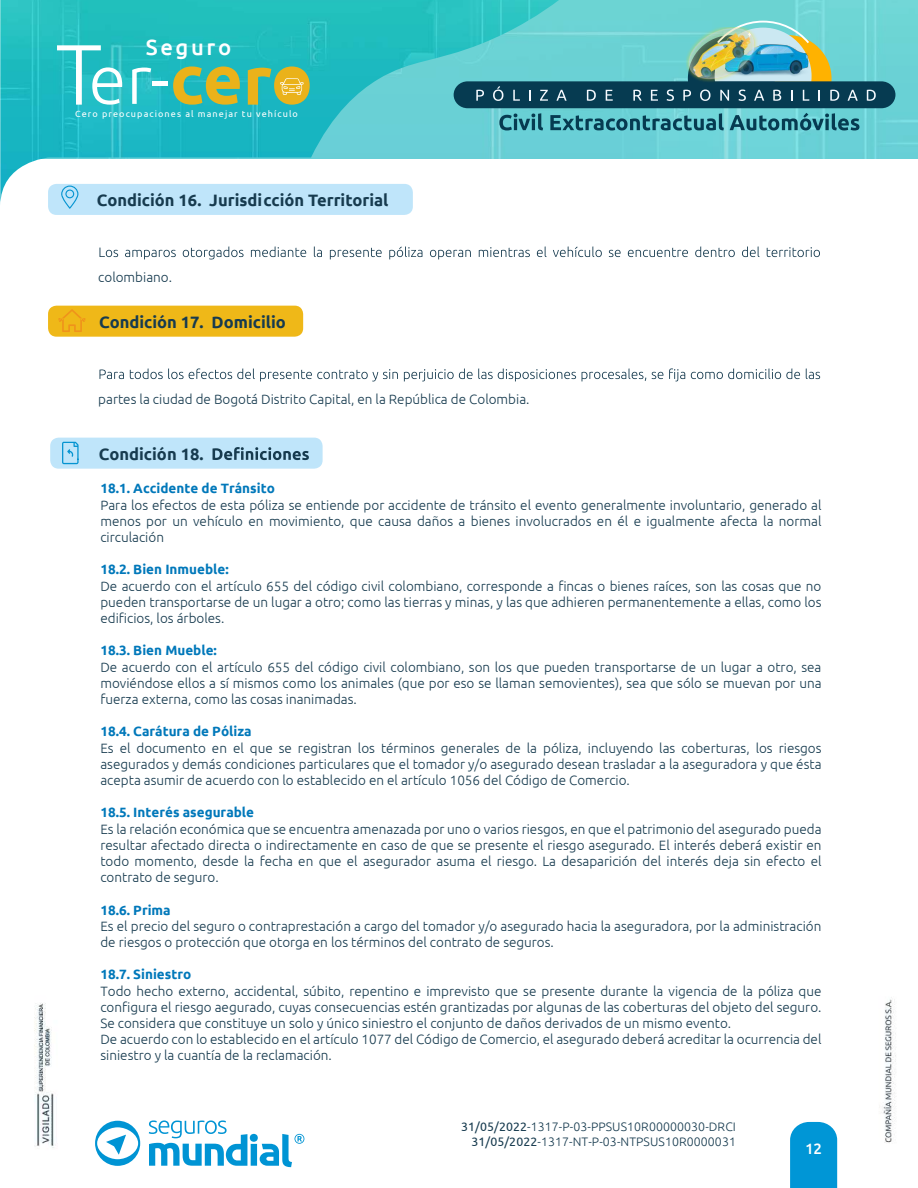
<style>
.page{position:relative;width:918px;height:1188px;background:#fff}
.page>*{position:absolute;margin:0;border:0;box-sizing:border-box;transform-origin:0 0}
.t1{font:500 22.05px "Ubuntu";letter-spacing:.12em;color:#fff}
.t2{font:700 16.5px "Ubuntu";color:#173b4f}
.t3{font:500 15px "Ubuntu";color:#fff}
.t4{font:300 13.5px/16.2px "Ubuntu";color:#173b4f;text-align:justify}
.t5{font:700 13.5px "Ubuntu";color:#0178ba}
.t6{font:300 12.3px/14.7px "Ubuntu";letter-spacing:.01em;color:#173b4f;text-align:right}
.t7{font:300 12px/14.4px "Ubuntu";color:#173b4f;text-align:center}
.t8{font:9.15px "Ubuntu";letter-spacing:.12em;color:#fff}
.s1{font-weight:400}
</style>
<div class="page">
<img style="left:34px;top:997px;width:862px;height:191px">
<svg style="left:790px;top:1122px;width:47px;height:66px;background:#0c9bd7"></svg>
<svg style="left:95px;top:1121px;width:45px;height:45px"></svg>
<svg style="left:149px;top:1120px;width:155px;height:47px"></svg>
<div style="left:50px;top:438px;width:273px;height:31px;background:#bfe5fa;border-radius:9px"></div>
<svg style="left:213px;top:447px;width:96px;height:13px"></svg>
<div style="left:48px;top:184px;width:365px;height:31px;background:#bfe5fa;border-radius:9px"></div>
<svg style="left:100px;top:246px;width:720px;height:13px"></svg>
<div style="left:48px;top:306px;width:255px;height:31px;background:#efb818;border-radius:9px"></div>
<svg style="left:59px;top:309px;width:26px;height:23px"></svg>
<svg style="left:100px;top:368px;width:720px;height:13px"></svg>
<svg style="left:62px;top:442px;width:17px;height:22px"></svg>
<div style="left:559px;top:0;width:359px;height:158px;background:#6cd3d6"></div>
<img style="left:0;top:0;width:559px;height:206px">
<svg style="left:57px;top:45px;width:65px;height:60px"></svg>
<svg style="left:132px;top:68px;width:19px;height:36px"></svg>
<hr style="left:153px;top:82px;width:15px;height:4px;background:#fff">
<svg style="left:173px;top:66px;width:67px;height:39px;background:#8fb462"></svg>
<svg style="left:248px;top:66px;width:62px;height:39px;background:#a1b65d"></svg>
<svg style="left:454px;top:20px;width:441px;height:110px;background:#50a5aa"></svg>
<img style="left:686px;top:28px;width:124px;height:60px">
<div style="left:451px;top:1115px;width:302px;height:39px;background:#fff"></div>
<h1 class="t1" style="left:146px;top:33px;width:87px">Seguro</h1>
<p class="t8" style="left:75px;top:109px;width:224px">Cero preocupaciones al manejar tu vehículo</p>
<p class="t2" style="left:97px;top:190px;width:293px">Condición 16. Jurisdicción Territorial</p>
<p class="t4" style="left:98px;top:269px;width:75px">colombiano.</p>
<p class="t2" style="left:99px;top:312px;width:188px">Condición 17. Domicilio</p>
<p class="t4" style="left:98px;top:391px;width:433px">partes la ciudad de Bogotá Distrito Capital, en la República de Colombia.</p>
<p class="t2" style="left:99px;top:444px;width:106px">Condición 18.</p>
<p class="t5" style="left:100px;top:480px;width:176px">18.1. Accidente de Tránsito</p>
<p class="t4" style="left:100px;top:496px;width:723px">Para los efectos de esta póliza se entiende por accidente de tránsito el evento generalmente involuntario, generado al menos por un vehículo en movimiento, que causa daños a bienes involucrados en él e igualmente afecta la normal circulación</p>
<p class="t5" style="left:100px;top:561px;width:130px">18.2. Bien Inmueble:</p>
<p class="t4" style="left:100px;top:577px;width:723px">De acuerdo con el artículo 655 del código civil colombiano, corresponde a fincas o bienes raíces, son las cosas que no pueden transportarse de un lugar a otro; como las tierras y minas, y las que adhieren permanentemente a ellas, como los edificios, los árboles.</p>
<p class="t5" style="left:100px;top:642px;width:118px">18.3. Bien Mueble:</p>
<p class="t4" style="left:100px;top:658px;width:723px">De acuerdo con el artículo 655 del código civil colombiano, son los que pueden transportarse de un lugar a otro, sea moviéndose ellos a sí mismos como los animales (que por eso se llaman semovientes), sea que sólo se muevan por una fuerza externa, como las cosas inanimadas.</p>
<p class="t5" style="left:100px;top:723px;width:153px">18.4. Carátura de Póliza</p>
<p class="t4" style="left:100px;top:739px;width:723px">Es el documento en el que se registran los términos generales de la póliza, incluyendo las coberturas, los riesgos asegurados y demás condiciones particulares que el tomador y/o asegurado desean trasladar a la aseguradora y que ésta acepta asumir de acuerdo con lo establecido en el artículo 1056 del Código de Comercio.</p>
<p class="t5" style="left:100px;top:804px;width:155px">18.5. Interés asegurable</p>
<p class="t4" style="left:100px;top:820px;width:723px">Es la relación económica que se encuentra amenazada por uno o varios riesgos, en que el patrimonio del asegurado pueda resultar afectado directa o indirectamente en caso de que se presente el riesgo asegurado. El interés deberá existir en todo momento, desde la fecha en que el asegurador asuma el riesgo. La desaparición del interés deja sin efecto el contrato de seguro.</p>
<p class="t5" style="left:100px;top:902px;width:72px">18.6. Prima</p>
<p class="t4" style="left:100px;top:917px;width:723px">Es el precio del seguro o contraprestación a cargo del tomador y/o asegurado hacia la aseguradora, por la administración de riesgos o protección que otorga en los términos del contrato de seguros.</p>
<p class="t5" style="left:100px;top:966px;width:92px">18.7. Siniestro</p>
<p class="t4" style="left:100px;top:982px;width:723px;text-align:left">Todo hecho externo, accidental, súbito, repentino e imprevisto que se presente durante la vigencia de la póliza que configura el riesgo aegurado, cuyas consecuencias estén grantizadas por algunas de las coberturas del objeto del seguro.<br>Se considera que constituye un solo y único siniestro el conjunto de daños derivados de un mismo evento.<br>De acuerdo con lo establecido en el artículo 1077 del Código de Comercio, el asegurado deberá acreditar la ocurrencia del siniestro y la cuantía de la reclamación.</p>
<p class="t7" style="left:474px;top:1119px;width:255px">/0 /2022-1317-P-03-PPSUS10R00000030-D00I<br>29/04/2022-1317-NT-P-03-NTPSUS10R0000031</p>
<p class="t6" style="left:461px;top:1119px;width:276px"><span class="s1">31/05/2022</span>-1317-P-03-PPSUS10R00000030-DRCI<br><span class="s1">31/05/2022</span>-1317-NT-P-03-NTPSUS10R0000031</p>
<p class="t7" style="left:569px;top:1135px;width:113px">12/03/2021-1317-NT</p>
<p class="t3" style="left:805px;top:1139px;width:18px">12</p>
</div>
